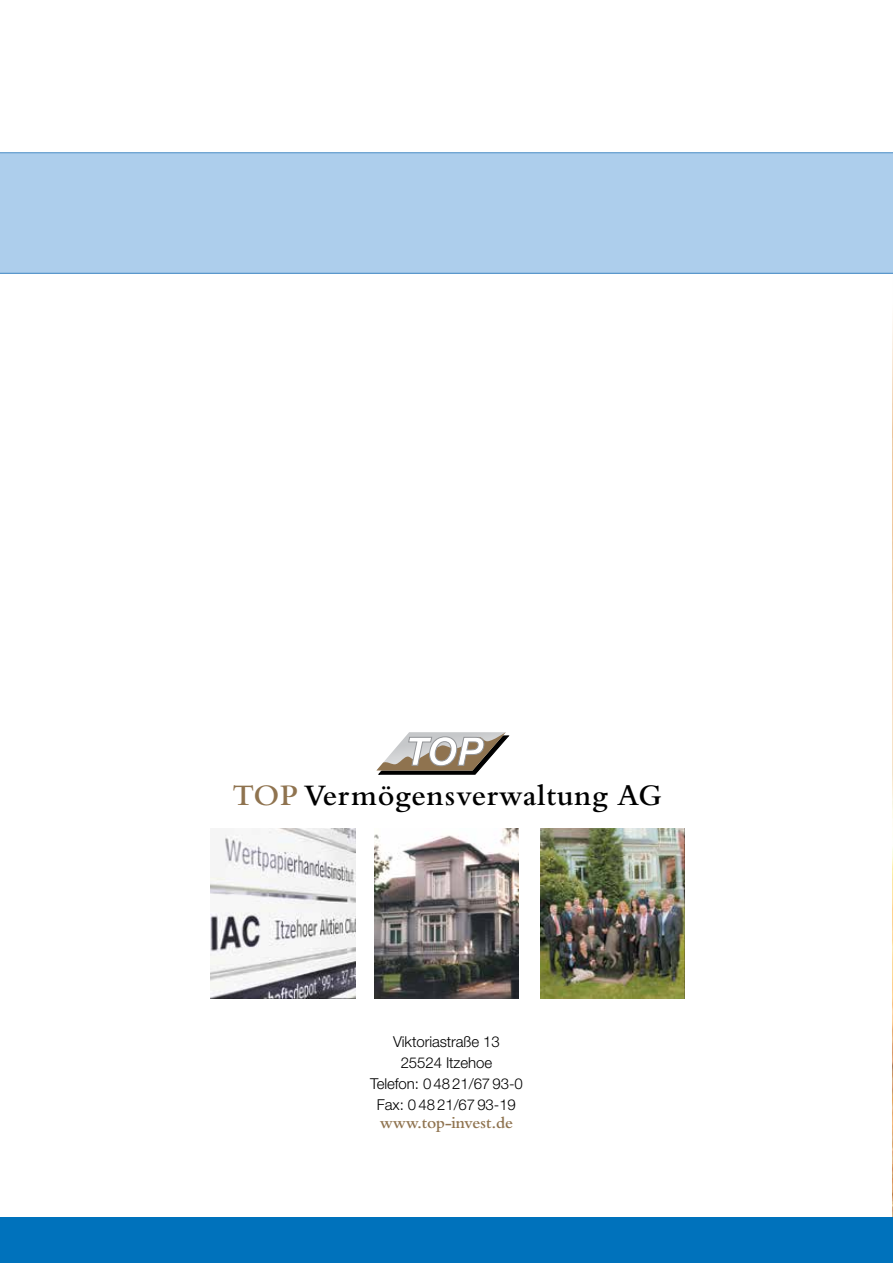
<style>
.page{position:relative;width:893px;height:1263px;background:#fff}
.page>*{position:absolute;margin:0;border:0;box-sizing:border-box;transform-origin:0 0}
.t1{font:600 31.05px "Bembo";letter-spacing:.025em;color:#000}
.t2{font:600 17.1px "Bembo";letter-spacing:-.005em;color:#8f734f}
.t3{font:300 15px/21px "Helvetica Neue LT Std";letter-spacing:-.005em;color:#000;text-align:center}
.s1{color:#8f734f}
</style>
<div class="page">
<img style="left:892px;top:318px;width:1px;height:900px">
<div style="left:0;top:1218px;width:893px;height:45px;background:#0072bc"></div>
<div style="left:0;top:153px;width:893px;height:120px;background:#adceec"></div>
<hr style="left:0;top:152px;width:893px;height:1px;background:#458ac4">
<hr style="left:0;top:273px;width:893px;height:1px;background:#458ac4">
<img style="left:540px;top:828px;width:145px;height:170px">
<img style="left:210px;top:828px;width:145px;height:170px">
<img style="left:374px;top:828px;width:145px;height:170px">
<svg style="left:376px;top:732px;width:133px;height:42px"></svg>
<h1 class="t1" style="left:233px;top:778px;width:430px"><span class="s1">TOP</span> Vermögensverwaltung AG</h1>
<p class="t3" style="left:370px;top:1030px;width:154px">Viktoriastraße 13<br>25524 Itzehoe<br>Telefon: 0 48 21/67 93-0<br>Fax: 0 48 21/67 93-19</p>
<p class="t2" style="left:380px;top:1113px;width:135px">www.top-invest.de</p>
</div>
